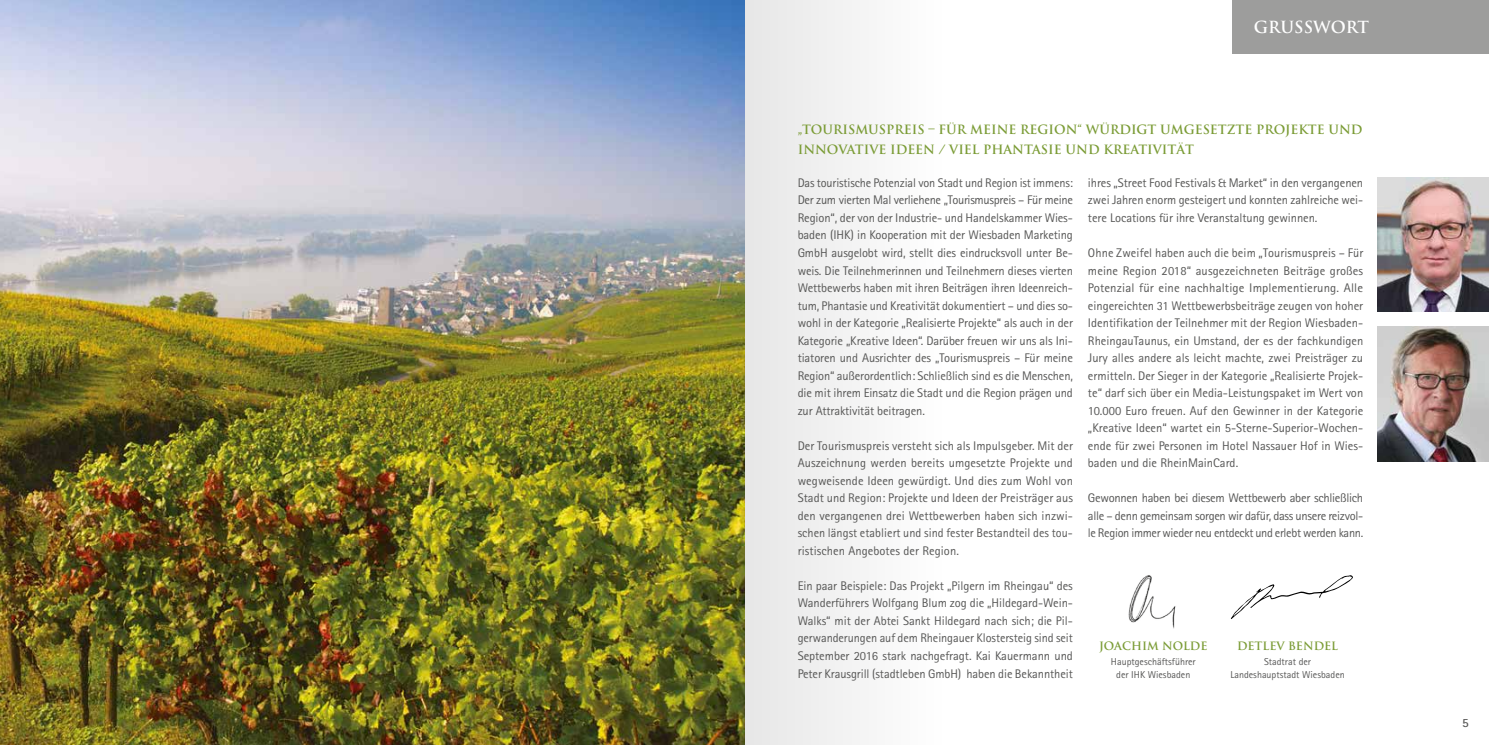
<style>
.page{position:relative;width:1489px;height:745px;background:#fff}
.page>*{position:absolute;margin:0;border:0;box-sizing:border-box;transform-origin:0 0}
.t1{font:700 16.25px "Trajan";color:#fff}
.t2{font:12.5px/17.5px "Rotis Sans Serif";letter-spacing:-.005em;color:#575756;text-align:justify}
.t3{font:700 12.5px/20px "Trajan";color:#7b9c36}
.t4{font:700 12.5px "Rotis Sans Serif";color:#575756}
.t5{font:700 11.25px "Trajan";color:#7b9c36}
.t6{font:10px/12.5px "Rotis Sans Serif";color:#575756;text-align:center}
</style>
<div class="page">
<div style="left:744px;top:0;width:204px;height:744px;background:#f3f3f3"></div>
<img style="left:1128px;top:575px;width:48px;height:53px">
<img style="left:1377px;top:177px;width:111px;height:134px">
<svg style="left:1231px;top:575px;width:121px;height:43px"></svg>
<img style="left:1377px;top:327px;width:111px;height:134px">
<img style="left:0;top:0;width:744px;height:744px">
<div style="left:1232px;top:0;width:256px;height:53px;background:#9d9d9c"></div>
<h1 class="t1" style="left:1253px;top:17px;width:117px">GRUSSWORT</h1>
<p class="t3" style="left:797px;top:119px;width:566px">„TOURISMUSPREIS – FÜR MEINE REGION“ WÜRDIGT UMGESETZTE PROJEKTE UND<br>INNOVATIVE IDEEN / VIEL PHANTASIE UND KREATIVITÄT</p>
<p class="t2" style="left:797px;top:174px;width:277px">Das touristische Potenzial von Stadt und Region ist immens:<br>Der zum vierten Mal verliehene „Tourismuspreis – Für meine Region“, der von der Industrie- und Handelskammer Wies&shy;baden (IHK) in Kooperation mit der Wiesbaden Marketing GmbH ausgelobt wird, stellt dies eindrucksvoll unter Be&shy;weis. Die Teilnehmerinnen und Teilnehmern dieses vierten Wettbewerbs haben mit ihren Beiträgen ihren Ideenreich&shy;tum, Phantasie und Kreativität dokumentiert – und dies so&shy;wohl in der Kategorie „Realisierte Projekte“ als auch in der Kategorie „Kreative Ideen“. Darüber freuen wir uns als Ini&shy;tiatoren und Ausrichter des „Tourismuspreis – Für meine Region“ außerordentlich: Schließlich sind es die Menschen, die mit ihrem Einsatz die Stadt und die Region prägen und zur Attraktivität beitragen.</p>
<p class="t2" style="left:797px;top:436px;width:277px">Der Tourismuspreis versteht sich als Impulsgeber. Mit der Auszeichnung werden bereits umgesetzte Projekte und wegweisende Ideen gewürdigt. Und dies zum Wohl von Stadt und Region: Projekte und Ideen der Preisträger aus den vergangenen drei Wettbewerben haben sich inzwi&shy;schen längst etabliert und sind fester Bestandteil des tou&shy;ristischen Angebotes der Region.</p>
<p class="t2" style="left:797px;top:576px;width:277px">Ein paar Beispiele: Das Projekt „Pilgern im Rheingau“ des Wanderführers Wolfgang Blum zog die „Hildegard-Wein-Walks“ mit der Abtei Sankt Hildegard nach sich; die Pil&shy;gerwanderungen auf dem Rheingauer Klostersteig sind seit September 2016 stark nachgefragt. Kai Kauermann und Peter Krausgrill (stadtleben GmbH) haben die Bekanntheit</p>
<p class="t2" style="left:1087px;top:174px;width:277px">ihres „Street Food Festivals &amp; Market“ in den vergangenen zwei Jahren enorm gesteigert und konnten zahlreiche wei&shy;tere Locations für ihre Veranstaltung gewinnen.</p>
<p class="t2" style="left:1087px;top:244px;width:277px">Ohne Zweifel haben auch die beim „Tourismuspreis – Für meine Region 2018“ ausgezeichneten Beiträge großes Potenzial für eine nachhaltige Implementierung. Alle eingereichten 31 Wettbewerbsbeiträge zeugen von hoher Identifikation der Teilnehmer mit der Region Wiesbaden-RheingauTaunus, ein Umstand, der es der fachkundigen Jury alles andere als leicht machte, zwei Preisträger zu ermitteln. Der Sieger in der Kategorie „Realisierte Projek&shy;te“ darf sich über ein Media-Leistungspaket im Wert von 10.000 Euro freuen. Auf den Gewinner in der Kategorie „Kreative Ideen“ wartet ein 5-Sterne-Superior-Wochen&shy;ende für zwei Personen im Hotel Nassauer Hof in Wies&shy;baden und die RheinMainCard.</p>
<p class="t2" style="left:1087px;top:489px;width:277px">Gewonnen haben bei diesem Wettbewerb aber schließlich alle – denn gemeinsam sorgen wir dafür, dass unsere reizvol&shy;le Region immer wieder neu entdeckt und erlebt werden kann.</p>
<p class="t5" style="left:1099px;top:638px;width:110px">JOACHIM NOLDE</p>
<p class="t6" style="left:1110px;top:655px;width:86px">Hauptgeschäftsführer der IHK Wiesbaden</p>
<p class="t5" style="left:1236px;top:638px;width:103px">DETLEV BENDEL</p>
<p class="t6" style="left:1230px;top:655px;width:116px">Stadtrat der<br>Landeshauptstadt Wiesbaden</p>
<p class="t4" style="left:1461px;top:714px;width:8px">5</p>
</div>
